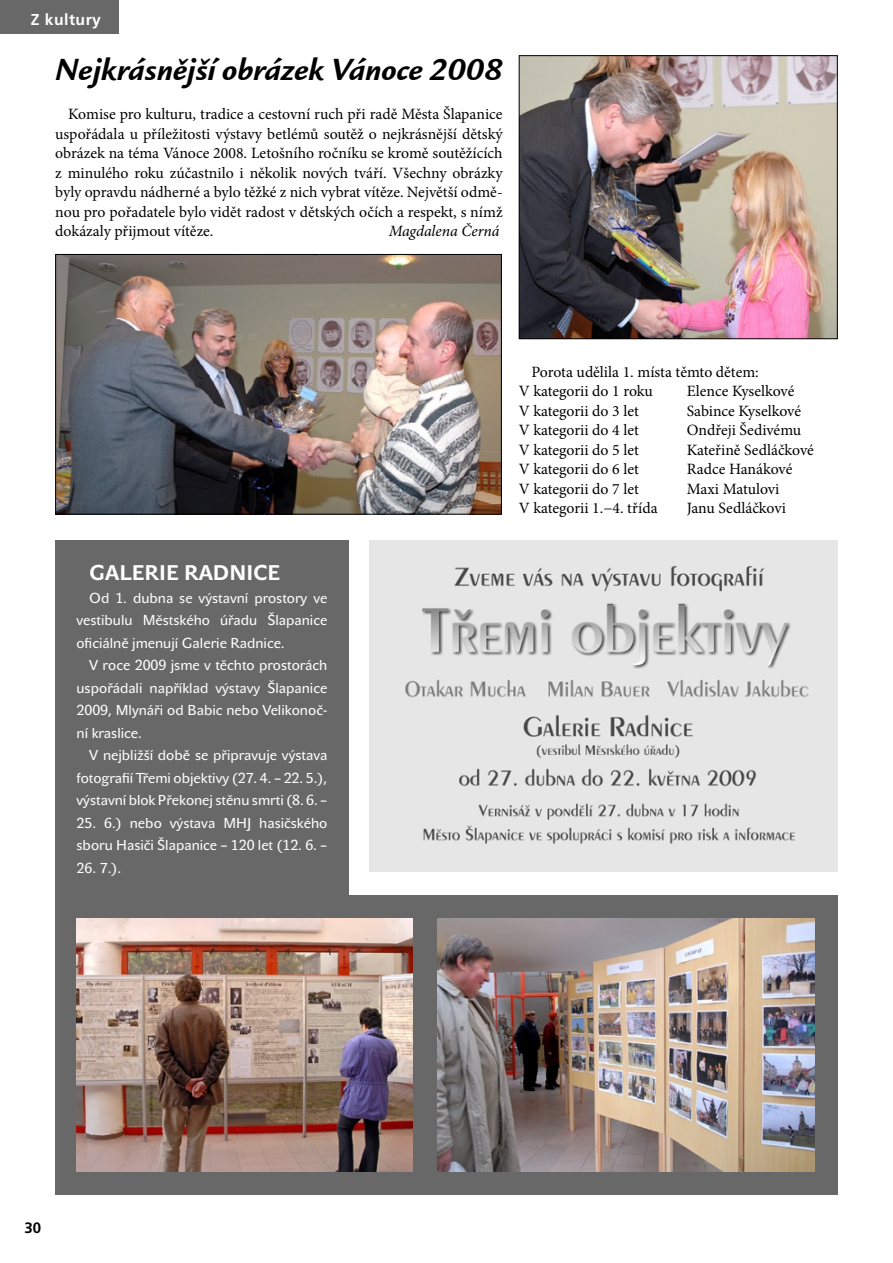
<style>
.page{position:relative;width:893px;height:1263px;background:#fff}
.page>*{position:absolute;margin:0;border:0;box-sizing:border-box;transform-origin:0 0}
.t1{font:italic 700 31.5px "Legacy Sans Itc TEE";color:#000}
.t2{font:700 21px "John Sans Text Pro";color:#fff}
.t3{font:15.75px/19.5px "Minion Pro";color:#000;text-align:justify}
.t4{font:italic 15.75px "Minion Pro";letter-spacing:-.005em;color:#000}
.t5{font:700 15.75px "Frutiger CE";letter-spacing:.03em;color:#fff}
.t6{font:700 15px "Frutiger CE";color:#000}
.t7{font:14.25px/22.5px "John Sans Text Pro";color:#fff}
</style>
<div class="page">
<img style="left:57px;top:256px;width:443px;height:256px">
<div style="left:55px;top:254px;width:447px;height:260px;border:1px solid #000"></div>
<img style="left:521px;top:57px;width:315px;height:280px">
<div style="left:519px;top:55px;width:319px;height:284px;border:1px solid #000"></div>
<div style="left:0;top:0;width:119px;height:34px;background:#686868"></div>
<div style="left:343px;top:895px;width:495px;height:300px;background:#686868"></div>
<div style="left:55px;top:540px;width:294px;height:655px;background:#686868"></div>
<img style="left:438px;top:918px;width:376px;height:253px">
<img style="left:77px;top:918px;width:335px;height:253px">
<img style="left:370px;top:540px;width:468px;height:331px">
<p class="t5" style="left:31px;top:11px;width:72px">Z kultury</p>
<p class="t1" style="left:55px;top:49px;width:449px">Nejkrásnější obrázek Vánoce 2008</p>
<p class="t3" style="left:55px;top:104px;width:449px;text-indent:13px">Komise pro kulturu, tradice a cestovní ruch při radě Města Šlapanice uspořádala u příležitosti výstavy betlémů soutěž o nejkrásnější dětský obrázek na téma Vánoce 2008. Letošního ročníku se kromě soutěžících z minulého roku zúčastnilo i několik nových tváří. Všechny obrázky byly opravdu nádherné a bylo těžké z nich vybrat vítěze. Největší odmě&shy;nou pro pořadatele bylo vidět radost v dětských očích a respekt, s nímž dokázaly přijmout vítěze.</p>
<p class="t4" style="left:389px;top:220px;width:112px">Magdalena Černá</p>
<p class="t2" style="left:89px;top:561px;width:192px">GALERIE RADNICE</p>
<p class="t7" style="left:89px;top:587px;width:240px">Od 1. dubna se výstavní prostory ve</p>
<p class="t7" style="left:77px;top:609px;width:252px">vestibulu Městského úřadu Šlapanice</p>
<p class="t7" style="left:76px;top:632px;width:207px">oficiálně jmenují Galerie Radnice.</p>
<p class="t7" style="left:89px;top:654px;width:240px">V roce 2009 jsme v těchto prostorách</p>
<p class="t7" style="left:76px;top:677px;width:252px">uspořádali například výstavy Šlapanice</p>
<p class="t7" style="left:76px;top:699px;width:252px">2009, Mlynáři od Babic nebo Velikonoč-</p>
<p class="t7" style="left:77px;top:722px;width:65px">ní kraslice.</p>
<p class="t7" style="left:89px;top:744px;width:240px">V nejbližší době se připravuje výstava</p>
<p class="t7" style="left:77px;top:767px;width:252px">fotografií Třemi objektivy (27. 4. – 22. 5.),</p>
<p class="t7" style="left:77px;top:789px;width:252px">výstavní blok Překonej stěnu smrti (8. 6. –</p>
<p class="t7" style="left:77px;top:812px;width:252px">25. 6.) nebo výstava MHJ hasičského sboru Hasiči Šlapanice – 120 let (12. 6. –</p>
<p class="t7" style="left:77px;top:857px;width:44px">26. 7.).</p>
<p class="t3" style="left:519px;top:362px;width:242px;text-indent:13px">Porota udělila 1. místa těmto dětem:<br>V kategorii do 1 roku</p>
<p class="t3" style="left:687px;top:382px;width:109px">Elence Kyselkové</p>
<p class="t3" style="left:519px;top:401px;width:122px">V kategorii do 3 let</p>
<p class="t3" style="left:687px;top:401px;width:116px">Sabince Kyselkové</p>
<p class="t3" style="left:519px;top:421px;width:122px">V kategorii do 4 let</p>
<p class="t3" style="left:687px;top:421px;width:116px">Ondřeji Šedivému</p>
<p class="t3" style="left:519px;top:440px;width:122px">V kategorii do 5 let</p>
<p class="t3" style="left:687px;top:440px;width:129px">Kateřině Sedláčkové</p>
<p class="t3" style="left:519px;top:460px;width:122px">V kategorii do 6 let</p>
<p class="t3" style="left:687px;top:460px;width:107px">Radce Hanákové</p>
<p class="t3" style="left:519px;top:479px;width:122px">V kategorii do 7 let</p>
<p class="t3" style="left:687px;top:479px;width:94px">Maxi Matulovi</p>
<p class="t3" style="left:519px;top:499px;width:140px">V kategorii 1.−4. třída</p>
<p class="t3" style="left:687px;top:499px;width:101px">Janu Sedláčkovi</p>
<p class="t6" style="left:25px;top:1219px;width:18px">30</p>
</div>
